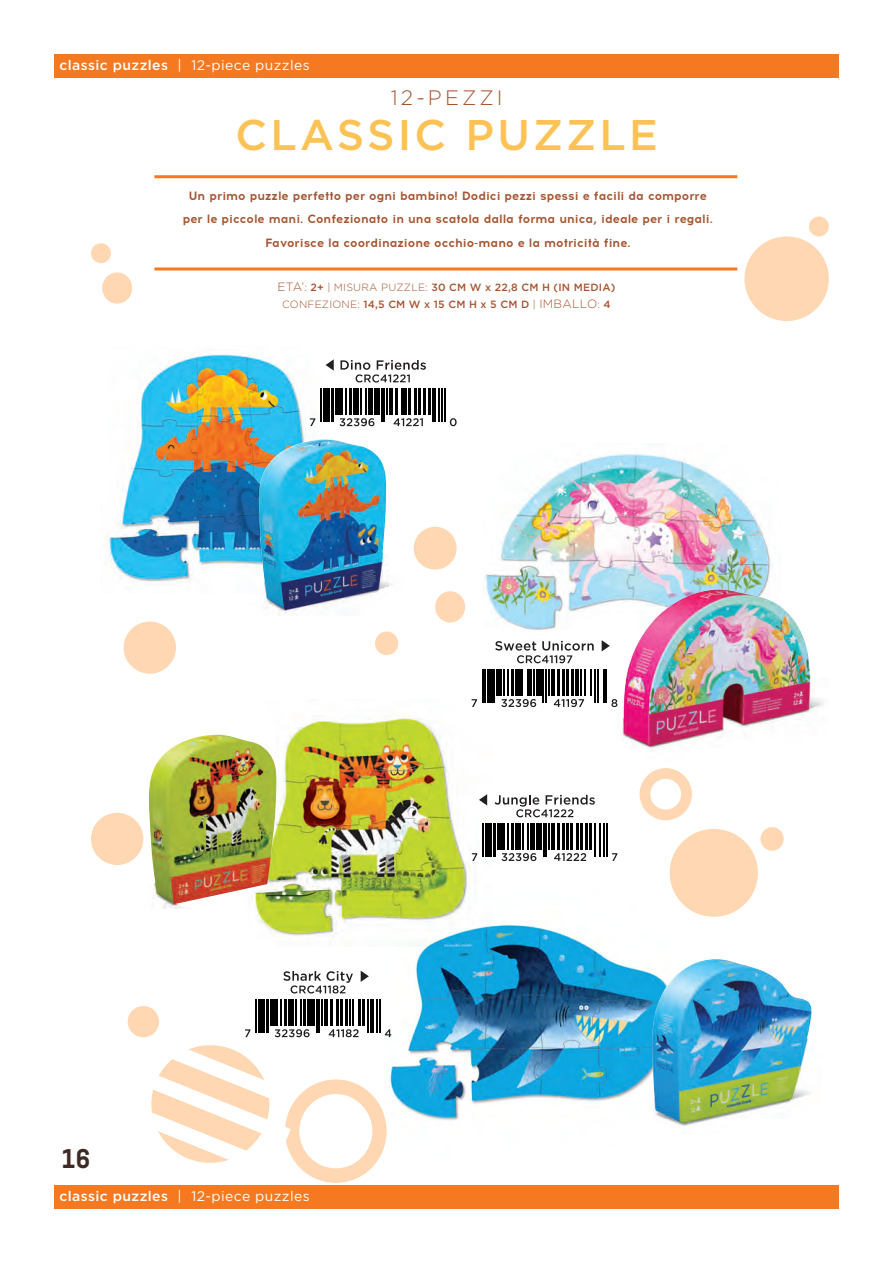
<style>
.page{position:relative;width:893px;height:1263px;background:#fff}
.page>*{position:absolute;margin:0;border:0;box-sizing:border-box;transform-origin:0 0}
.t1{font:500 42.9px "Gotham";letter-spacing:.075em;color:#fdc256}
.t2{font:700 27px "Abel Pro";color:#3f2b25}
.t3{font:300 20.85px "Gotham";letter-spacing:.15em;color:#a65430}
.t4{font:13.95px "Gotham";letter-spacing:.03em;color:#fff}
.t5{font:700 12px "Acrom";color:#a65430}
.t6{font:500 10.5px "Gotham";letter-spacing:.02em;color:#a65430}
.s1{font-weight:500}
.s2{font-weight:300;font-size:12px}
.s3{font-weight:300}
</style>
<div class="page">
<img style="left:259px;top:699px;width:233px;height:237px">
<img style="left:137px;top:735px;width:140px;height:185px">
<img style="left:485px;top:443px;width:288px;height:199px">
<img style="left:108px;top:354px;width:226px;height:228px">
<img style="left:247px;top:439px;width:181px;height:177px">
<img style="left:378px;top:890px;width:348px;height:267px">
<img style="left:650px;top:959px;width:162px;height:175px">
<div style="left:54px;top:54px;width:785px;height:24px;background:#f47921"></div>
<div style="left:54px;top:1185px;width:785px;height:24px;background:#f47921"></div>
<div style="left:744px;top:236px;width:85px;height:85px;background:#ffd7b3;border-radius:50%"></div>
<div style="left:124px;top:621px;width:52px;height:53px;background:#ffd7b3;border-radius:50%"></div>
<div style="left:91px;top:813px;width:52px;height:52px;background:#ffd7b3;border-radius:50%"></div>
<div style="left:670px;top:829px;width:88px;height:88px;background:#ffd7b3;border-radius:50%"></div>
<div style="left:102px;top:272px;width:30px;height:32px;background:#ffd7b3;border-radius:50%"></div>
<div style="left:414px;top:527px;width:43px;height:43px;background:#ffd7b3;border-radius:50%"></div>
<div style="left:809px;top:216px;width:20px;height:20px;background:#ffd7b3;border-radius:50%"></div>
<div style="left:435px;top:591px;width:30px;height:31px;background:#ffd7b3;border-radius:50%"></div>
<div style="left:375px;top:631px;width:23px;height:24px;background:#ffd7b3;border-radius:50%"></div>
<hr style="left:154px;top:175px;width:583px;height:3px;background:#f47921">
<hr style="left:154px;top:267px;width:583px;height:3px;background:#f47921">
<div style="left:285px;top:1079px;width:102px;height:104px;background:#ffd7b3;border-radius:50%"></div>
<div style="left:299px;top:1094px;width:73px;height:74px;background:#fff;border-radius:50%"></div>
<div style="left:639px;top:768px;width:53px;height:52px;background:#ffd7b3;border-radius:50%"></div>
<div style="left:650px;top:779px;width:31px;height:30px;background:#fff;border-radius:50%"></div>
<div style="left:760px;top:827px;width:24px;height:24px;background:#ffd7b3;border-radius:50%"></div>
<img style="left:619px;top:589px;width:204px;height:162px">
<div style="left:91px;top:243px;width:20px;height:20px;background:#ffd7b3;border-radius:50%"></div>
<svg style="left:326px;top:359px;width:8px;height:12px"></svg>
<svg style="left:340px;top:360px;width:86px;height:22px"></svg>
<svg style="left:310px;top:418px;width:5px;height:8px"></svg>
<svg style="left:393px;top:418px;width:30px;height:8px"></svg>
<svg style="left:450px;top:418px;width:7px;height:8px"></svg>
<hr style="left:320px;top:389px;width:2px;height:33px;background:#000001">
<hr style="left:323px;top:389px;width:1px;height:33px;background:#000001">
<hr style="left:326px;top:389px;width:4px;height:33px;background:#000001">
<hr style="left:331px;top:389px;width:3px;height:33px;background:#000001">
<div style="left:335px;top:389px;width:5px;height:26px;background:#000001"></div>
<svg style="left:340px;top:389px;width:34px;height:37px"></svg>
<div style="left:374px;top:389px;width:6px;height:26px;background:#000001"></div>
<hr style="left:381px;top:389px;width:1px;height:33px;background:#000001">
<hr style="left:384px;top:389px;width:1px;height:33px;background:#000001">
<svg style="left:386px;top:389px;width:1px;height:26px"></svg>
<hr style="left:389px;top:389px;width:4px;height:26px;background:#000001">
<hr style="left:395px;top:389px;width:3px;height:26px;background:#000001">
<hr style="left:401px;top:389px;width:2px;height:26px;background:#000001">
<hr style="left:405px;top:389px;width:2px;height:26px;background:#000001">
<hr style="left:408px;top:389px;width:3px;height:26px;background:#000001">
<hr style="left:414px;top:389px;width:2px;height:26px;background:#000001">
<hr style="left:418px;top:389px;width:2px;height:26px;background:#000001">
<hr style="left:423px;top:389px;width:3px;height:26px;background:#000001">
<hr style="left:428px;top:389px;width:3px;height:26px;background:#000001">
<hr style="left:432px;top:389px;width:4px;height:33px;background:#000001">
<hr style="left:439px;top:389px;width:1px;height:33px;background:#000001">
<hr style="left:441px;top:389px;width:2px;height:33px;background:#000001">
<hr style="left:444px;top:389px;width:1px;height:33px;background:#000001">
<svg style="left:602px;top:640px;width:8px;height:11px"></svg>
<svg style="left:495px;top:641px;width:99px;height:22px"></svg>
<svg style="left:472px;top:699px;width:5px;height:8px"></svg>
<svg style="left:611px;top:699px;width:6px;height:8px"></svg>
<hr style="left:482px;top:669px;width:1px;height:34px;background:#000001">
<hr style="left:485px;top:669px;width:1px;height:34px;background:#000001">
<hr style="left:487px;top:669px;width:4px;height:34px;background:#000001">
<hr style="left:493px;top:669px;width:2px;height:34px;background:#000001">
<div style="left:497px;top:669px;width:5px;height:27px;background:#000001"></div>
<svg style="left:501px;top:669px;width:35px;height:38px"></svg>
<hr style="left:529px;top:669px;width:3px;height:27px;background:#000001">
<hr style="left:533px;top:669px;width:2px;height:27px;background:#000001">
<div style="left:536px;top:669px;width:5px;height:27px;background:#000001"></div>
<hr style="left:543px;top:669px;width:1px;height:34px;background:#000001">
<hr style="left:545px;top:669px;width:2px;height:34px;background:#000001">
<svg style="left:548px;top:669px;width:43px;height:38px"></svg>
<hr style="left:594px;top:669px;width:1px;height:34px;background:#000001">
<hr style="left:598px;top:669px;width:1px;height:34px;background:#000001">
<hr style="left:603px;top:669px;width:1px;height:34px;background:#000001">
<hr style="left:606px;top:669px;width:1px;height:34px;background:#000001">
<svg style="left:479px;top:794px;width:8px;height:11px"></svg>
<svg style="left:495px;top:795px;width:100px;height:22px"></svg>
<svg style="left:472px;top:853px;width:5px;height:8px"></svg>
<svg style="left:612px;top:853px;width:5px;height:8px"></svg>
<hr style="left:482px;top:823px;width:2px;height:34px;background:#000001">
<hr style="left:485px;top:823px;width:1px;height:34px;background:#000001">
<hr style="left:488px;top:823px;width:4px;height:34px;background:#000001">
<hr style="left:493px;top:823px;width:3px;height:34px;background:#000001">
<div style="left:497px;top:823px;width:5px;height:27px;background:#000001"></div>
<svg style="left:502px;top:823px;width:34px;height:38px"></svg>
<div style="left:536px;top:823px;width:6px;height:27px;background:#000001"></div>
<hr style="left:543px;top:823px;width:1px;height:34px;background:#000001">
<hr style="left:545px;top:823px;width:2px;height:34px;background:#000001">
<svg style="left:548px;top:823px;width:38px;height:38px"></svg>
<hr style="left:551px;top:823px;width:4px;height:27px;background:#000001">
<hr style="left:557px;top:823px;width:3px;height:27px;background:#000001">
<hr style="left:563px;top:823px;width:2px;height:27px;background:#000001">
<hr style="left:567px;top:823px;width:2px;height:27px;background:#000001">
<hr style="left:570px;top:823px;width:3px;height:27px;background:#000001">
<hr style="left:576px;top:823px;width:2px;height:27px;background:#000001">
<hr style="left:580px;top:823px;width:2px;height:27px;background:#000001">
<hr style="left:585px;top:823px;width:3px;height:27px;background:#000001">
<hr style="left:589px;top:823px;width:3px;height:27px;background:#000001">
<hr style="left:594px;top:823px;width:1px;height:34px;background:#000001">
<hr style="left:599px;top:823px;width:2px;height:34px;background:#000001">
<hr style="left:603px;top:823px;width:2px;height:34px;background:#000001">
<hr style="left:606px;top:823px;width:1px;height:34px;background:#000001">
<svg style="left:361px;top:971px;width:8px;height:11px"></svg>
<svg style="left:283px;top:971px;width:70px;height:22px"></svg>
<svg style="left:385px;top:1029px;width:6px;height:8px"></svg>
<svg style="left:127px;top:1000px;width:185px;height:177px"></svg>
<div style="left:309px;top:1000px;width:6px;height:26px;background:#000001"></div>
<hr style="left:316px;top:1000px;width:1px;height:33px;background:#000001">
<hr style="left:319px;top:1000px;width:1px;height:33px;background:#000001">
<hr style="left:321px;top:1000px;width:2px;height:26px;background:#000001">
<hr style="left:324px;top:1000px;width:4px;height:26px;background:#000001">
<svg style="left:329px;top:1000px;width:30px;height:37px"></svg>
<hr style="left:358px;top:1000px;width:3px;height:26px;background:#000001">
<hr style="left:362px;top:1000px;width:3px;height:26px;background:#000001">
<hr style="left:367px;top:1000px;width:2px;height:33px;background:#000001">
<hr style="left:370px;top:1000px;width:4px;height:33px;background:#000001">
<hr style="left:376px;top:1000px;width:2px;height:33px;background:#000001">
<hr style="left:379px;top:1000px;width:1px;height:33px;background:#000001">
<p class="t4" style="left:60px;top:56px;width:252px"><span class="s1">classic puzzles</span> | 12-piece puzzles</p>
<p class="t3" style="left:391px;top:84px;width:113px">12-PEZZI</p>
<p class="t1" style="left:236px;top:107px;width:424px">CLASSIC PUZZLE</p>
<p class="t5" style="left:189px;top:188px;width:520px">Un primo puzzle perfetto per ogni bambino! Dodici pezzi spessi e facili da comporre</p>
<p class="t5" style="left:183px;top:211px;width:532px">per le piccole mani. Confezionato in una scatola dalla forma unica, ideale per i regali.</p>
<p class="t5" style="left:265px;top:234px;width:367px">Favorisce la coordinazione occhio-mano e la motricità fine.</p>
<p class="t6" style="left:277px;top:281px;width:340px"><span class="s2">ETA’</span><span class="s3">:</span> 2+ <span class="s3">| MISURA PUZZLE:</span> 30 CM W x 22,8 CM H (IN MEDIA)</p>
<p class="t6" style="left:282px;top:297px;width:330px"><span class="s3">CONFEZIONE:</span> 14,5 CM W x 15 CM H x 5 CM D <span class="s3">|</span> <span class="s2">IMBALLO</span><span class="s3">:</span> 4</p>
<h2 class="t2" style="left:62px;top:1140px;width:30px">16</h2>
<p class="t4" style="left:60px;top:1187px;width:252px"><span class="s1">classic puzzles</span> | 12-piece puzzles</p>
</div>
